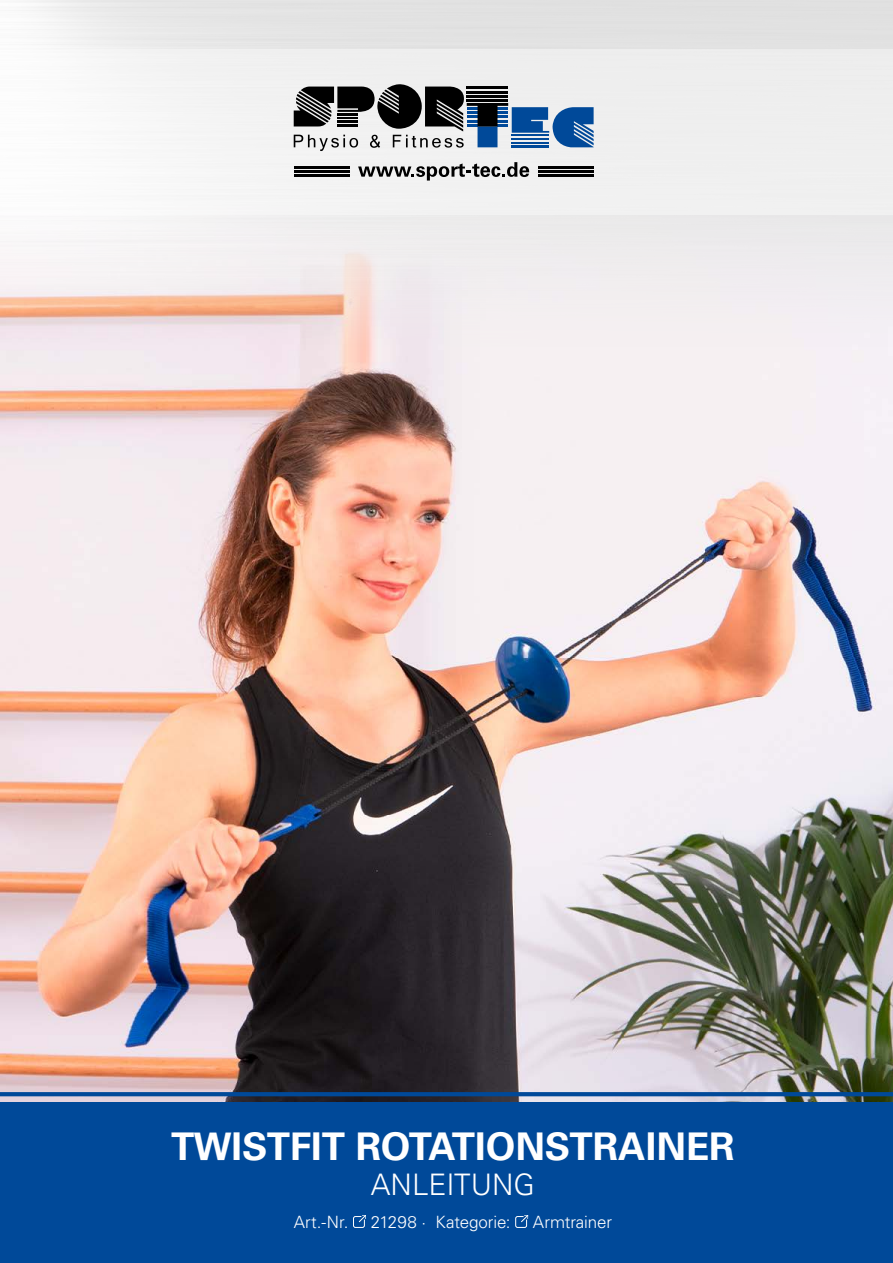
<style>
.page{position:relative;width:893px;height:1263px;background:#fff}
.page>*{position:absolute;margin:0;border:0;box-sizing:border-box;transform-origin:0 0}
.t1{font:700 38.1px "Univers LT Std";color:#fff}
.t2{font:300 29.55px "Univers LT Std";color:#fff}
.t3{font:300 16.95px "Univers LT Std";letter-spacing:-.005em;color:#fff}
</style>
<div class="page">
<img style="left:0;top:215px;width:893px;height:887px">
<hr style="left:0;top:0;width:1px;height:867px;background:#004999">
<div style="left:0;top:49px;width:893px;height:166px;background:#f1f1f1"></div>
<svg style="left:294px;top:84px;width:300px;height:67px"></svg>
<svg style="left:358px;top:162px;width:171px;height:19px"></svg>
<hr style="left:538px;top:166px;width:56px;height:3px;background:#000">
<hr style="left:538px;top:170px;width:56px;height:3px;background:#000">
<hr style="left:538px;top:174px;width:56px;height:3px;background:#000">
<hr style="left:294px;top:166px;width:55px;height:3px;background:#000">
<hr style="left:294px;top:170px;width:55px;height:3px;background:#000">
<hr style="left:294px;top:174px;width:55px;height:3px;background:#000">
<svg style="left:0;top:1092px;width:893px;height:4px;background:#034a98"></svg>
<div style="left:0;top:1102px;width:893px;height:161px;background:#004999"></div>
<svg style="left:353px;top:1215px;width:13px;height:13px"></svg>
<svg style="left:515px;top:1215px;width:13px;height:13px"></svg>
<h1 class="t1" style="left:171px;top:1131px;width:565px">TWISTFIT ROTATIONSTRAINER</h1>
<h2 class="t2" style="left:371px;top:1174px;width:165px">ANLEITUNG</h2>
<p class="t3" style="left:294px;top:1215px;width:56px">Art.-Nr.</p>
<p class="t3" style="left:371px;top:1215px;width:141px">21298 · Kategorie:</p>
<p class="t3" style="left:533px;top:1215px;width:81px">Armtrainer</p>
</div>
